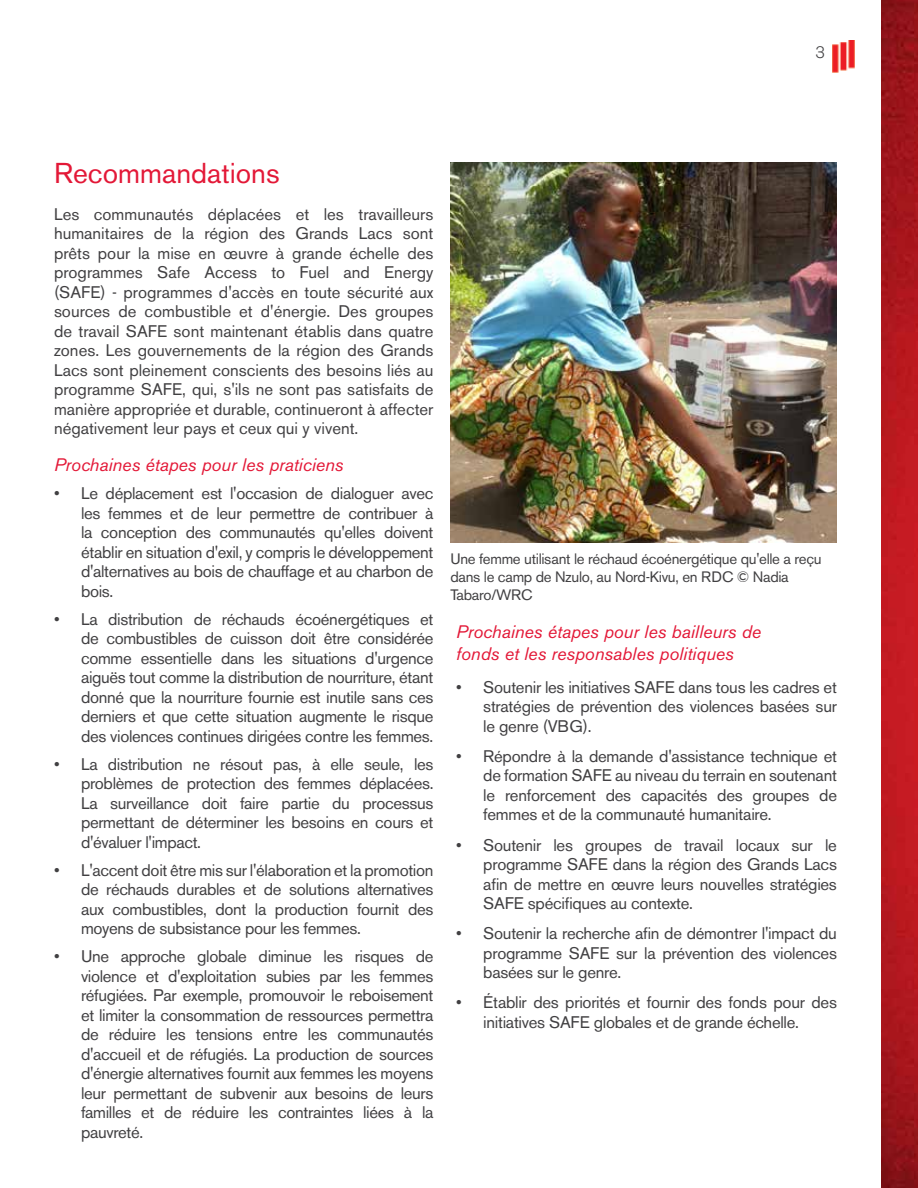
<style>
.page{position:relative;width:918px;height:1188px;background:#fff}
.page>*{position:absolute;margin:0;border:0;box-sizing:border-box;transform-origin:0 0}
.t1{font:28.5px "Akzidenz Grotesk BE";color:#e31837}
.t2{font:italic 18px/21.3px "Akzidenz Grotesk BE";color:#e31837}
.t3{font:16.65px/19.5px "Akzidenz Grotesk BE";letter-spacing:-.015em;color:#414042;text-align:justify}
.t4{font:300 16.5px "Akzidenz Grotesk BE";color:#414042}
.t5{font:15px/18px "Akzidenz Grotesk BE";letter-spacing:-.02em;color:#414042}
</style>
<div class="page">
<img style="left:881px;top:0;width:37px;height:1188px">
<img style="left:833px;top:40px;width:21px;height:32px">
<img style="left:450px;top:162px;width:387px;height:380px">
<p class="t4" style="left:815px;top:43px;width:11px">3</p>
<h1 class="t1" style="left:54px;top:156px;width:227px">Recommandations</h1>
<p class="t3" style="left:54px;top:204px;width:381px">Les communautés déplacées et les travailleurs humanitaires de la région des Grands Lacs sont prêts pour la mise en œuvre à grande échelle des programmes Safe Access to Fuel and Energy (SAFE) - programmes d'accès en toute sécurité aux sources de combustible et d'énergie. Des groupes de travail SAFE sont maintenant établis dans quatre zones. Les gouvernements de la région des Grands Lacs sont pleinement conscients des besoins liés au programme SAFE, qui, s'ils ne sont pas satisfaits de manière appropriée et durable, continueront à affecter négativement leur pays et ceux qui y vivent.</p>
<p class="t2" style="left:54px;top:454px;width:291px">Prochaines étapes pour les praticiens</p>
<p class="t3" style="left:81px;top:483px;width:354px;text-indent:-27px">• Le déplacement est l'occasion de dialoguer avec les femmes et de leur permettre de contribuer à la conception des communautés qu'elles doivent établir en situation d'exil, y compris le développement d'alternatives au bois de chauffage et au charbon de bois.</p>
<p class="t3" style="left:81px;top:609px;width:354px;text-indent:-27px">• La distribution de réchauds écoénergétiques et de combustibles de cuisson doit être considérée comme essentielle dans les situations d'urgence aiguës tout comme la distribution de nourriture, étant donné que la nourriture fournie est inutile sans ces derniers et que cette situation augmente le risque des violences continues dirigées contre les femmes.</p>
<p class="t3" style="left:81px;top:754px;width:354px;text-indent:-27px">• La distribution ne résout pas, à elle seule, les problèmes de protection des femmes déplacées.<br>La surveillance doit faire partie du processus permettant de déterminer les besoins en cours et d'évaluer l'impact.</p>
<p class="t3" style="left:81px;top:860px;width:354px;text-indent:-27px">• L'accent doit être mis sur l'élaboration et la promotion de réchauds durables et de solutions alternatives aux combustibles, dont la production fournit des moyens de subsistance pour les femmes.</p>
<p class="t3" style="left:81px;top:947px;width:354px;text-indent:-27px">• Une approche globale diminue les risques de violence et d'exploitation subies par les femmes réfugiées. Par exemple, promouvoir le reboisement et limiter la consommation de ressources permettra de réduire les tensions entre les communautés d'accueil et de réfugiés. La production de sources d'énergie alternatives fournit aux femmes les moyens leur permettant de subvenir aux besoins de leurs familles et de réduire les contraintes liées à la pauvreté.</p>
<p class="t5" style="left:450px;top:550px;width:373px">Une femme utilisant le réchaud écoénergétique qu'elle a reçu dans le camp de Nzulo, au Nord-Kivu, en RDC © Nadia<br>Tabaro/WRC</p>
<p class="t2" style="left:456px;top:622px;width:306px">Prochaines étapes pour les bailleurs de fonds et les responsables politiques</p>
<p class="t3" style="left:483px;top:677px;width:355px;text-indent:-27px">• Soutenir les initiatives SAFE dans tous les cadres et stratégies de prévention des violences basées sur le genre (VBG).</p>
<p class="t3" style="left:483px;top:746px;width:355px;text-indent:-27px">• Répondre à la demande d'assistance technique et de formation SAFE au niveau du terrain en soutenant le renforcement des capacités des groupes de femmes et de la communauté humanitaire.</p>
<p class="t3" style="left:483px;top:835px;width:355px;text-indent:-27px">• Soutenir les groupes de travail locaux sur le programme SAFE dans la région des Grands Lacs afin de mettre en œuvre leurs nouvelles stratégies SAFE spécifiques au contexte.</p>
<p class="t3" style="left:483px;top:924px;width:355px;text-indent:-27px">• Soutenir la recherche afin de démontrer l'impact du programme SAFE sur la prévention des violences basées sur le genre.</p>
<p class="t3" style="left:483px;top:993px;width:355px;text-indent:-27px">• Établir des priorités et fournir des fonds pour des initiatives SAFE globales et de grande échelle.</p>
</div>
